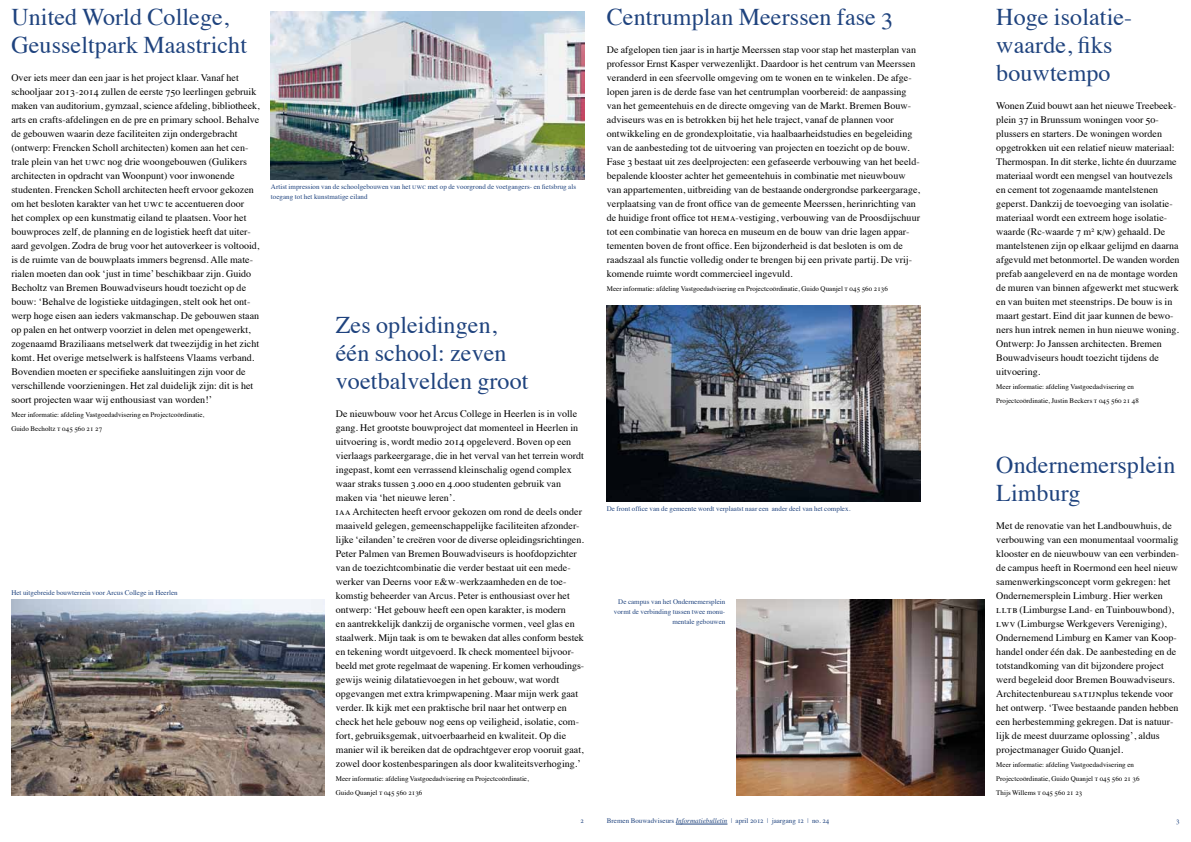
<style>
.page{position:relative;width:1191px;height:842px;background:#fff}
.page>*{position:absolute;margin:0;border:0;box-sizing:border-box;transform-origin:0 0}
.t1{font:24px/28px "Times";letter-spacing:.005em;color:#1f437e}
.t2{font:10px/14px "Times";letter-spacing:.005em;color:#000}
.t3{font:7px/14px "Times";letter-spacing:.005em;color:#000}
.t4{font:7px/10px "Times";letter-spacing:.005em;color:#1f437e}
.t5{font:7px "Times Roman SC";color:#1f437e}
.s1{font-family:"Times Roman SC"}
.s2{font-style:italic}
</style>
<div class="page">
<hr style="left:676px;top:824px;width:51px;height:1px;background:#1f437e">
<img style="left:11px;top:599px;width:313px;height:196px">
<img style="left:607px;top:305px;width:313px;height:196px">
<img style="left:736px;top:599px;width:249px;height:196px">
<img style="left:271px;top:11px;width:313px;height:168px">
<h1 class="t1" style="left:11px;top:1px;width:237px">United World College,<br>Geusseltpark Maastricht</h1>
<p class="t2" style="left:11px;top:70px;width:250px">Over iets meer dan een jaar is het project klaar. Vanaf het schooljaar <span class="s1">2013</span>-<span class="s1">2014</span> zullen de eerste <span class="s1">750</span> leerlingen gebruik maken van auditorium, gymzaal, science afdeling, bibliotheek, arts en crafts-afdelingen en de pre en primary school. Behalve de gebouwen waarin deze faciliteiten zijn ondergebracht (ontwerp: Frencken Scholl architecten) komen aan het cen&shy;trale plein van het <span class="s1">uwc</span> nog drie woongebouwen (Gulikers architecten in opdracht van Woonpunt) voor inwonende studenten. Frencken Scholl architecten heeft ervoor gekozen om het besloten karakter van het <span class="s1">uwc</span> te accentueren door<br>het complex op een kunstmatig eiland te plaatsen. Voor het bouwproces zelf, de planning en de logistiek heeft dat uiter&shy;aard gevolgen. Zodra de brug voor het autoverkeer is voltooid, is de ruimte van de bouwplaats immers begrensd. Alle mate&shy;rialen moeten dan ook ‘just in time’ beschikbaar zijn. Guido Becholtz van Bremen Bouwadviseurs houdt toezicht op de bouw: ‘Behalve de logistieke uitdagingen, stelt ook het ont&shy;werp hoge eisen aan ieders vakmanschap. De gebouwen staan op palen en het ontwerp voorziet in delen met opengewerkt, zogenaamd Braziliaans metselwerk dat tweezijdig in het zicht komt. Het overige metselwerk is halfsteens Vlaams verband.<br>Bovendien moeten er specifieke aansluitingen zijn voor de verschillende voorzieningen. Het zal duidelijk zijn: dit is het soort projecten waar wij enthousiast van worden!’</p>
<p class="t3" style="left:11px;top:407px;width:194px">Meer informatie: afdeling Vastgoedadvisering en Projectcoördinatie,<br>Guido Becholtz <span class="s1">t 045 560 21 27</span></p>
<p class="t4" style="left:11px;top:587px;width:168px">Het uitgebreide bouwterrein voor Arcus College in Heerlen</p>
<p class="t4" style="left:271px;top:181px;width:307px">Artist impression van de schoolgebouwen van het <span class="s1">uwc</span> met op de voorgrond de voetgangers- en fietsbrug als toegang tot het kunstmatige eiland</p>
<h1 class="t1" style="left:336px;top:309px;width:194px">Zes opleidingen, één school: zeven voetbalvelden groot</h1>
<p class="t2" style="left:336px;top:406px;width:250px">De nieuwbouw voor het Arcus College in Heerlen is in volle gang. Het grootste bouwproject dat momenteel in Heerlen in uitvoering is, wordt medio <span class="s1">2014</span> opgeleverd. Boven op een vierlaags parkeergarage, die in het verval van het terrein wordt ingepast, komt een verrassend kleinschalig ogend complex waar straks tussen <span class="s1">3</span>.<span class="s1">000</span> en <span class="s1">4</span>.<span class="s1">000</span> studenten gebruik van maken via ‘het nieuwe leren’.<br><span class="s1">iaa</span> Architecten heeft ervoor gekozen om rond de deels onder maaiveld gelegen, gemeenschappelijke faciliteiten afzonder&shy;lijke ‘eilanden’ te creëren voor de diverse opleidingsrichtingen.<br>Peter Palmen van Bremen Bouwadviseurs is hoofdopzichter van de toezichtcombinatie die verder bestaat uit een mede&shy;werker van Deerns voor <span class="s1">e&amp;w</span>-werkzaamheden en de toe&shy;komstig beheerder van Arcus. Peter is enthousiast over het ontwerp: ‘Het gebouw heeft een open karakter, is modern<br>en aantrekkelijk dankzij de organische vormen, veel glas en staalwerk. Mijn taak is om te bewaken dat alles conform bestek en tekening wordt uitgevoerd. Ik check momenteel bijvoor&shy;beeld met grote regelmaat de wapening. Er komen verhoudings&shy;gewijs weinig dilatatievoegen in het gebouw, wat wordt opgevangen met extra krimpwapening. Maar mijn werk gaat verder. Ik kijk met een praktische bril naar het ontwerp en check het hele gebouw nog eens op veiligheid, isolatie, com&shy;fort, gebruiksgemak, uitvoerbaarheid en kwaliteit. Op die manier wil ik bereiken dat de opdrachtgever erop vooruit gaat, zowel door kostenbesparingen als door kwaliteitsverhoging.’</p>
<p class="t3" style="left:336px;top:771px;width:194px">Meer informatie: afdeling Vastgoedadvisering en Projectcoördinatie,<br>Guido Quanjel <span class="s1">t 045 560 2136</span></p>
<h1 class="t1" style="left:607px;top:1px;width:288px">Centrumplan Meerssen fase <span class="s1">3</span></h1>
<p class="t2" style="left:607px;top:42px;width:315px">De afgelopen tien jaar is in hartje Meerssen stap voor stap het masterplan van professor Ernst Kasper verwezenlijkt. Daardoor is het centrum van Meerssen veranderd in een sfeervolle omgeving om te wonen en te winkelen. De afge&shy;lopen jaren is de derde fase van het centrumplan voorbereid: de aanpassing van het gemeentehuis en de directe omgeving van de Markt. Bremen Bouw&shy;adviseurs was en is betrokken bij het hele traject, vanaf de plannen voor ontwikkeling en de grondexploitatie, via haalbaarheidstudies en begeleiding van de aanbesteding tot de uitvoering van projecten en toezicht op de bouw.<br>Fase <span class="s1">3</span> bestaat uit zes deelprojecten: een gefaseerde verbouwing van het beeld&shy;bepalende klooster achter het gemeentehuis in combinatie met nieuwbouw van appartementen, uitbreiding van de bestaande ondergrondse parkeergarage, verplaatsing van de front office van de gemeente Meerssen, herinrichting van de huidige front office tot <span class="s1">hema</span>-vestiging, verbouwing van de Proosdijschuur tot een combinatie van horeca en museum en de bouw van drie lagen appar&shy;tementen boven de front office. Een bijzonderheid is dat besloten is om de raadszaal als functie volledig onder te brengen bij een private partij. De vrij&shy;komende ruimte wordt commercieel ingevuld.</p>
<p class="t3" style="left:607px;top:281px;width:283px">Meer informatie: afdeling Vastgoedadvisering en Projectcoördinatie, Guido Quanjel <span class="s1">t 045 560 2136</span></p>
<p class="t4" style="left:607px;top:503px;width:245px">De front office van de gemeente wordt verplaatst naar een ander deel van het complex.</p>
<p class="t4" style="left:614px;top:596px;width:113px;text-align:right">De campus van het Ondernemersplein vormt de verbinding tussen twee monu&shy;mentale gebouwen</p>
<h1 class="t1" style="left:996px;top:1px;width:137px">Hoge isolatie&shy;waarde, fiks bouwtempo</h1>
<p class="t2" style="left:996px;top:98px;width:185px">Wonen Zuid bouwt aan het nieuwe Treebeek&shy;plein <span class="s1">37</span> in Brunssum woningen voor <span class="s1">50</span>- plussers en starters. De woningen worden opgetrokken uit een relatief nieuw materiaal:<br>Thermospan. In dit sterke, lichte én duurzame materiaal wordt een mengsel van houtvezels en cement tot zogenaamde mantelstenen geperst. Dankzij de toevoeging van isolatie&shy;materiaal wordt een extreem hoge isolatie&shy;waarde (Rc-waarde <span class="s1">7</span> m<sup>2</sup> <span class="s1">k/w</span>) gehaald. De mantelstenen zijn op elkaar gelijmd en daarna afgevuld met betonmortel. De wanden worden prefab aangeleverd en na de montage worden de muren van binnen afgewerkt met stucwerk en van buiten met steenstrips. De bouw is in maart gestart. Eind dit jaar kunnen de bewo&shy;ners hun intrek nemen in hun nieuwe woning.<br>Ontwerp: Jo Janssen architecten. Bremen Bouwadviseurs houdt toezicht tijdens de uitvoering.</p>
<p class="t3" style="left:996px;top:379px;width:144px">Meer informatie: afdeling Vastgoedadvisering en<br>Projectcoördinatie, Justin Beckers <span class="s1">t 045 560 21 48</span></p>
<h1 class="t1" style="left:996px;top:449px;width:181px">Ondernemersplein<br>Limburg</h1>
<p class="t2" style="left:996px;top:518px;width:184px">Met de renovatie van het Landbouwhuis, de verbouwing van een monumentaal voormalig klooster en de nieuwbouw van een verbinden&shy;de campus heeft in Roermond een heel nieuw samenwerkingsconcept vorm gekregen: het Ondernemersplein Limburg. Hier werken <span class="s1">lltb</span> (Limburgse Land- en Tuinbouwbond), <span class="s1">lwv</span> (Limburgse Werkgevers Vereniging), Ondernemend Limburg en Kamer van Koop&shy;handel onder één dak. De aanbesteding en de totstandkoming van dit bijzondere project werd begeleid door Bremen Bouwadviseurs.<br>Architectenbureau <span class="s1">satijn</span>plus tekende voor het ontwerp. ‘Twee bestaande panden hebben een herbestemming gekregen. Dat is natuur&shy;lijk de meest duurzame oplossing’, aldus projectmanager Guido Quanjel.</p>
<p class="t3" style="left:996px;top:757px;width:145px">Meer informatie: afdeling Vastgoedadvisering en<br>Projectcoördinatie, Guido Quanjel <span class="s1">t 045 560 21 36<br></span>Thijs Willems <span class="s1">t 045 560 21 23</span></p>
<p class="t5" style="left:580px;top:817px;width:5px">2</p>
<p class="t4" style="left:607px;top:815px;width:224px">Bremen Bouwadviseurs <span class="s2">Informatiebulletin</span> | april <span class="s1">2012</span> | jaargang <span class="s1">12</span> | no. <span class="s1">24</span></p>
<p class="t5" style="left:1176px;top:817px;width:5px">3</p>
</div>
